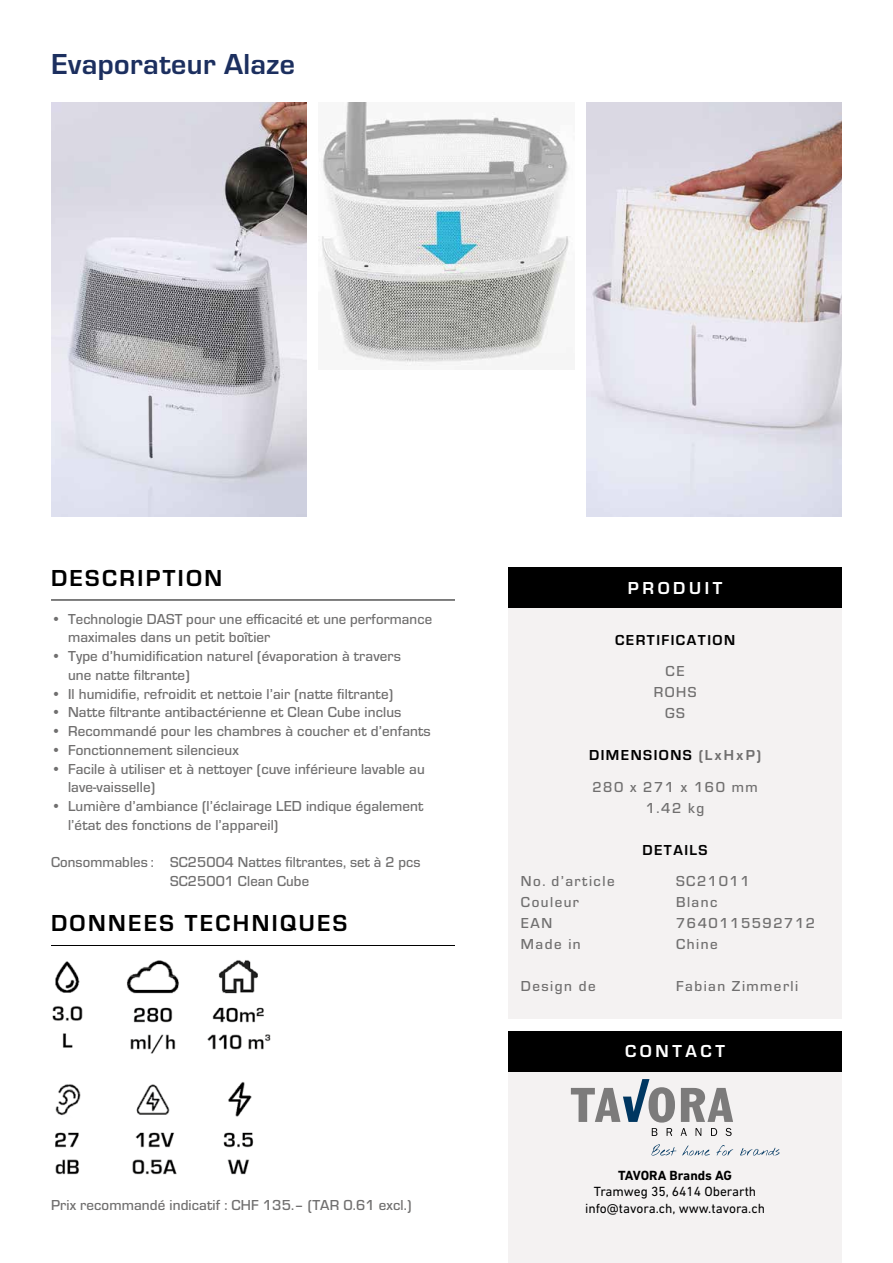
<style>
.page{position:relative;width:893px;height:1263px;background:#fff}
.page>*{position:absolute;margin:0;border:0;box-sizing:border-box;transform-origin:0 0}
.t1{font:700 30px "Eurostile OT";letter-spacing:.015em;color:#1c2f5f}
.t2{font:700 24px "Eurostile OT";letter-spacing:.1em;color:#000}
.t3{font:700 18px "Eurostile OT";letter-spacing:.2em;color:#fff}
.t4{font:500 15px/18.8px "Eurostile OT";letter-spacing:.01em;color:#706f6f}
.t5{font:500 15px/31.5px "Eurostile OT";letter-spacing:.1em;color:#706f6f}
.t6{font:700 15px "Eurostile OT";letter-spacing:.1em;color:#000}
.t7{font:13.5px/16.5px "DIN Next LT Pro";color:#000;text-align:center}
.t8{font:700 13.5px "DIN Next LT Pro";color:#000}
.s1{font-weight:700;color:#000}
.s2{font-weight:700}
</style>
<div class="page">
<hr style="left:51px;top:600px;width:404px;height:1px;background:#000">
<hr style="left:51px;top:945px;width:404px;height:1px;background:#000">
<img style="left:51px;top:102px;width:255px;height:415px">
<img style="left:322px;top:102px;width:248px;height:264px">
<img style="left:587px;top:102px;width:255px;height:415px">
<img style="left:52px;top:960px;width:219px;height:215px">
<div style="left:508px;top:568px;width:334px;height:450px;background:#f4f2f2"></div>
<div style="left:508px;top:568px;width:334px;height:40px;background:#000"></div>
<div style="left:508px;top:1057px;width:334px;height:206px;background:#f4f2f2"></div>
<svg style="left:652px;top:1128px;width:5px;height:8px"></svg>
<svg style="left:667px;top:1128px;width:5px;height:8px"></svg>
<svg style="left:681px;top:1128px;width:6px;height:8px"></svg>
<svg style="left:696px;top:1128px;width:5px;height:8px"></svg>
<svg style="left:711px;top:1128px;width:6px;height:8px"></svg>
<svg style="left:725px;top:1128px;width:7px;height:8px"></svg>
<svg style="left:571px;top:1079px;width:104px;height:43px"></svg>
<svg style="left:681px;top:1088px;width:52px;height:34px"></svg>
<svg style="left:651px;top:1144px;width:25px;height:11px"></svg>
<svg style="left:682px;top:1145px;width:28px;height:10px"></svg>
<svg style="left:716px;top:1145px;width:17px;height:10px"></svg>
<svg style="left:740px;top:1148px;width:39px;height:7px"></svg>
<div style="left:508px;top:1031px;width:334px;height:40px;background:#000"></div>
<h1 class="t1" style="left:51px;top:47px;width:245px">Evaporateur Alaze</h1>
<h2 class="t2" style="left:51px;top:564px;width:173px">DESCRIPTION</h2>
<p class="t4" style="left:68px;top:609px;width:366px;text-indent:-17px">• Technologie DAST pour une efficacité et une performance maximales dans un petit boîtier</p>
<p class="t4" style="left:68px;top:647px;width:335px;text-indent:-17px">• Type d’humidification naturel (évaporation à travers une natte filtrante)</p>
<p class="t4" style="left:51px;top:684px;width:344px">• Il humidifie, refroidit et nettoie l’air (natte filtrante)</p>
<p class="t4" style="left:51px;top:703px;width:352px">• Natte filtrante antibactérienne et Clean Cube inclus</p>
<p class="t4" style="left:51px;top:722px;width:381px">• Recommandé pour les chambres à coucher et d’enfants</p>
<p class="t4" style="left:51px;top:741px;width:189px">• Fonctionnement silencieux</p>
<p class="t4" style="left:68px;top:759px;width:358px;text-indent:-17px">• Facile à utiliser et à nettoyer (cuve inférieure lavable au lave-vaisselle)</p>
<p class="t4" style="left:68px;top:797px;width:357px;text-indent:-17px">• Lumière d’ambiance (l’éclairage LED indique également l’état des fonctions de l’appareil)</p>
<p class="t4" style="left:51px;top:853px;width:371px;text-align:center">Consommables : SC25004 Nattes filtrantes, set à 2 pcs<br>SC25001 Clean Cube</p>
<h2 class="t2" style="left:51px;top:910px;width:298px">DONNEES TECHNIQUES</h2>
<p class="t4" style="left:51px;top:1196px;width:362px">Prix recommandé indicatif : CHF 135.– (TAR 0.61 excl.)</p>
<p class="t3" style="left:628px;top:578px;width:96px">PRODUIT</p>
<p class="t6" style="left:615px;top:632px;width:122px">CERTIFICATION</p>
<p class="t4" style="left:654px;top:661px;width:44px;line-height:21px;text-align:center">CE<br>ROHS<br>GS</p>
<p class="t5" style="left:589px;top:740px;width:173px"><span class="s1">DIMENSIONS</span> <span class="s2">(LxHxP)<br></span>280 x 271 x 160 mm</p>
<p class="t4" style="left:646px;top:799px;width:60px">1.42 kg</p>
<p class="t6" style="left:642px;top:842px;width:67px">DETAILS</p>
<p class="t5" style="left:521px;top:866px;width:95px">No. d’article</p>
<p class="t5" style="left:676px;top:866px;width:75px">SC21011</p>
<p class="t5" style="left:521px;top:887px;width:60px">Couleur</p>
<p class="t4" style="left:676px;top:893px;width:43px">Blanc</p>
<p class="t4" style="left:521px;top:914px;width:33px">EAN</p>
<p class="t5" style="left:676px;top:908px;width:141px">7640115592712</p>
<p class="t4" style="left:521px;top:935px;width:61px">Made in</p>
<p class="t4" style="left:676px;top:935px;width:43px">Chine</p>
<p class="t5" style="left:521px;top:971px;width:76px">Design de</p>
<p class="t5" style="left:676px;top:971px;width:124px">Fabian Zimmerli</p>
<p class="t3" style="left:625px;top:1041px;width:101px">CONTACT</p>
<p class="t8" style="left:618px;top:1167px;width:115px">TAVORA Brands AG</p>
<p class="t7" style="left:585px;top:1183px;width:182px">Tramweg 35, 6414 Oberarth info@tavora.ch, www.tavora.ch</p>
</div>
